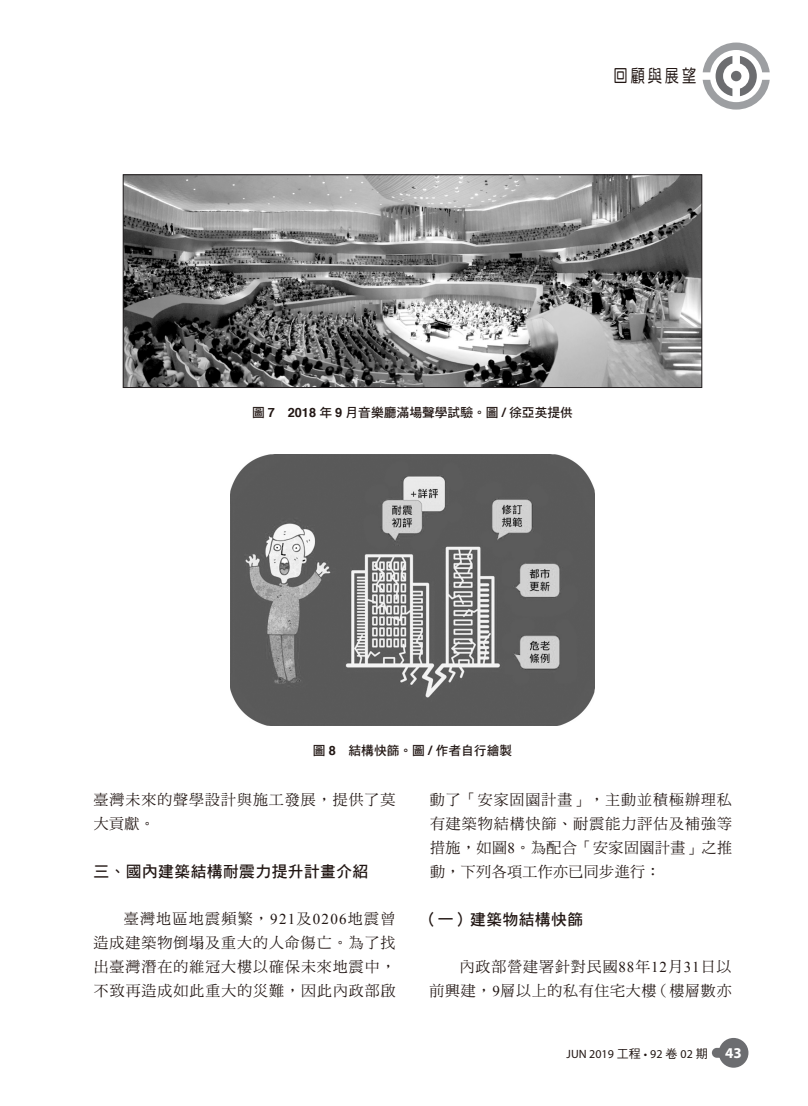
<style>
.page{position:relative;width:808px;height:1106px;background:#fff}
.page>*{position:absolute;margin:0;border:0;box-sizing:border-box;transform-origin:0 0}
.t1{font:17.85px "DF Yuan Std W5";letter-spacing:.2em;color:#211613;scale:.8 1}
.t2{font:15.75px "DF Hei Std W7";letter-spacing:.03em;color:#211613}
.t3{font:15px/23.9px "DF Ming Std W5";letter-spacing:.065em;color:#211613;text-align:justify}
.t4{font:15px/23.7px "DF Ming Std W5";letter-spacing:.045em;color:#211613;text-align:right}
.t5{font:700 15px "Myriad Pro";color:#fff}
.t6{font:12.75px "DF Hei Std W7";color:#211613}
.t7{font:12px "Myriad Pro";color:#211613}
.s1{font-family:"Helvetica";font-weight:700}
.s2{font-family:"Times New Roman"}
.s3{font-family:"DF Hei Std W5"}
</style>
<div class="page">
<div style="left:719px;top:1037px;width:29px;height:30px;background:#6c6d70;border-radius:50%"></div>
<div style="left:712px;top:1047px;width:26px;height:10px;background:#6c6d70;border-radius:5px"></div>
<svg style="left:703px;top:43px;width:67px;height:67px"></svg>
<img style="left:125px;top:176px;width:575px;height:210px">
<div style="left:123px;top:174px;width:579px;height:214px;border:1px solid #231f20"></div>
<img style="left:231px;top:454px;width:363px;height:271px">
<p class="t1" style="left:614px;top:66px;width:105px">回顧與展望</p>
<p class="t6" style="left:252px;top:405px;width:322px">圖 <span class="s1">7 2018</span> 年 <span class="s1">9</span> 月音樂廳滿場聲學試驗。圖 <span class="s1">/</span> 徐亞英提供</p>
<p class="t6" style="left:313px;top:743px;width:201px">圖 <span class="s1">8</span> 結構快篩。圖 <span class="s1">/</span> 作者自行繪製</p>
<p class="t3" style="left:94px;top:787px;width:304px">臺灣未來的聲學設計與施工發展，提供了莫大貢獻。</p>
<p class="t2" style="left:94px;top:863px;width:276px">三、國內建築結構耐震力提升計畫介紹</p>
<p class="t3" style="left:94px;top:906px;width:304px;text-indent:30px">臺灣地區地震頻繁，<span class="s2">921</span>及<span class="s2">0206</span>地震曾造成建築物倒塌及重大的人命傷亡。為了找出臺灣潛在的維冠大樓以確保未來地震中，不致再造成如此重大的災難，因此內政部啟</p>
<p class="t3" style="left:430px;top:787px;width:304px">動了「安家固園計畫」，主動並積極辦理私有建築物結構快篩、耐震能力評估及補強等措施，如圖<span class="s2">8</span>。為配合「安家固園計畫」之推動，下列各項工作亦已同步進行：</p>
<p class="t2" style="left:422px;top:910px;width:163px">（一）建築物結構快篩</p>
<p class="t4" style="left:430px;top:954px;width:303px">內政部營建署針對民國<span class="s2">88</span>年<span class="s2">12</span>月<span class="s2">31</span>日以<br>前興建，<span class="s2">9</span>層以上的私有住宅大樓（樓層數亦</p>
<p class="t7" style="left:567px;top:1046px;width:143px">JUN 2019 <span class="s3">工程</span> • 92 <span class="s3">卷</span> 02 <span class="s3">期</span></p>
<p class="t5" style="left:725px;top:1043px;width:18px">43</p>
</div>
